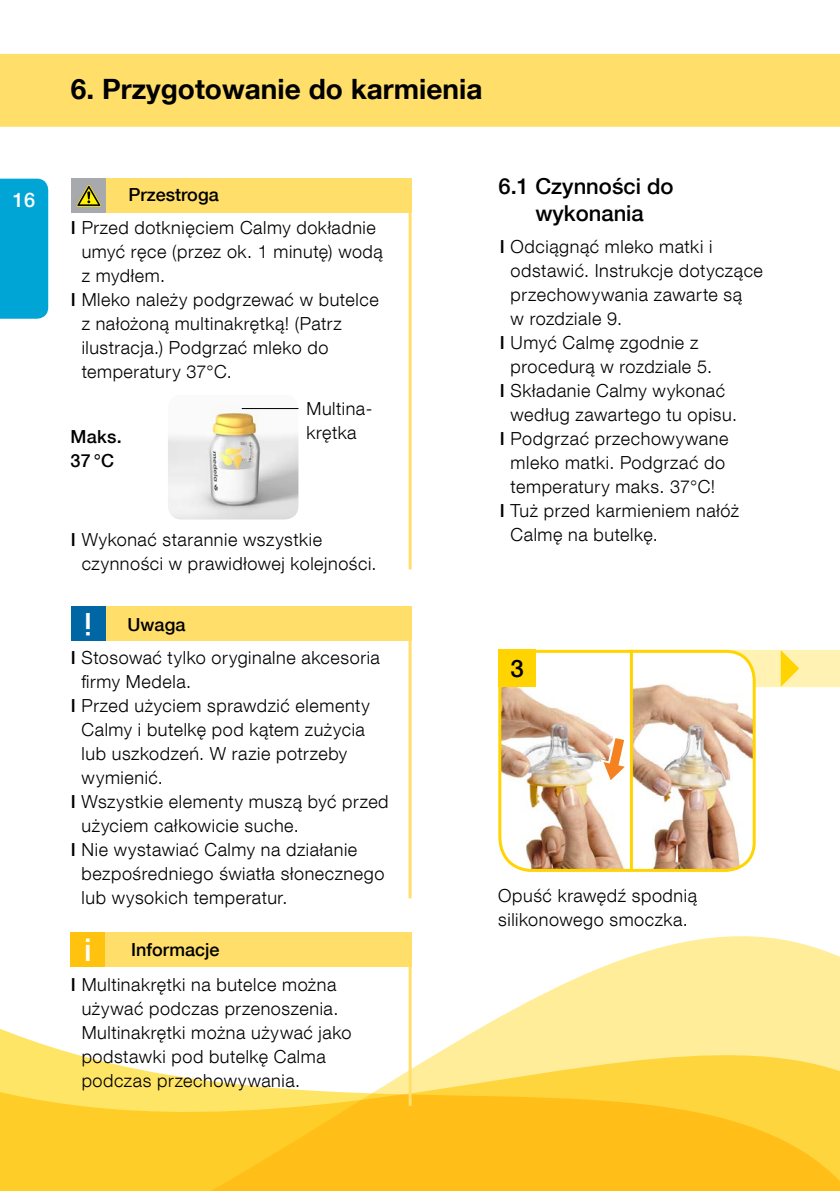
<style>
.page{position:relative;width:840px;height:1191px;background:#fff}
.page>*{position:absolute;margin:0;border:0;box-sizing:border-box;transform-origin:0 0}
.t1{font:500 31.2px "Helvetica Neue LT Com";color:#fff}
.t2{font:700 28px "Helvetica Neue LT Com";color:#000}
.t3{font:500 24px "Helvetica Neue LT Com";color:#000}
.t4{font:500 22px/26.4px "Helvetica Neue LT Com";color:#000;text-align:center}
.t5{font:500 20px "Helvetica Neue LT Com";color:#fff}
.t6{font:300 18px/24px "Helvetica Neue LT Com";letter-spacing:.03em;color:#000}
.t7{font:500 18px/24px "Helvetica Neue LT Com";color:#000}
.s1{font-weight:500}
</style>
<div class="page">
<svg style="left:0;top:942px;width:839px;height:249px"></svg>
<div style="left:0;top:54px;width:839px;height:73px;background:#ffdf6a"></div>
<svg style="left:498px;top:649px;width:258px;height:223px"></svg>
<div style="left:71px;top:933px;width:340px;height:34px;background:#ffdf6a"></div>
<div style="left:498px;top:649px;width:37px;height:38px;background:#ffd400"></div>
<hr style="left:408px;top:179px;width:3px;height:390px;background:#ffdf6a">
<div style="left:71px;top:933px;width:34px;height:34px;background:#ffc20e"></div>
<img style="left:499px;top:650px;width:340px;height:219px">
<div style="left:71px;top:179px;width:340px;height:34px;background:#ffdf6a"></div>
<hr style="left:408px;top:933px;width:3px;height:173px;background:#ffdf6a">
<div style="left:72px;top:179px;width:34px;height:34px;background:#a7a9ac"></div>
<svg style="left:77px;top:185px;width:24px;height:22px"></svg>
<img style="left:168px;top:407px;width:130px;height:112px">
<div style="left:71px;top:607px;width:340px;height:34px;background:#ffdf6a"></div>
<hr style="left:408px;top:629px;width:3px;height:269px;background:#ffdf6a">
<div style="left:71px;top:607px;width:34px;height:34px;background:#0067a4"></div>
<div style="left:0;top:179px;width:48px;height:140px;background:#00a5d6"></div>
<p class="t5" style="left:13px;top:188px;width:24px">16</p>
<h2 class="t2" style="left:71px;top:72px;width:413px">6. Przygotowanie do karmienia</h2>
<p class="t7" style="left:128px;top:183px;width:92px">Przestroga</p>
<p class="t6" style="left:71px;top:215px;width:306px"><span class="s1">I</span> Przed dotknięciem Calmy dokładnie</p>
<p class="t6" style="left:82px;top:239px;width:302px">umyć ręce (przez ok. 1 minutę) wodą</p>
<p class="t6" style="left:82px;top:263px;width:85px">z mydłem.</p>
<p class="t6" style="left:71px;top:287px;width:309px"><span class="s1">I</span> Mleko należy podgrzewać w butelce</p>
<p class="t6" style="left:82px;top:311px;width:261px">z nałożoną multinakrętką! (Patrz</p>
<p class="t6" style="left:82px;top:335px;width:248px">ilustracja.) Podgrzać mleko do</p>
<p class="t6" style="left:82px;top:359px;width:151px">temperatury 37°C.</p>
<p class="t7" style="left:70px;top:425px;width:53px">Maks.<br>37 °C</p>
<p class="t6" style="left:306px;top:396px;width:67px">Multina&shy;krętka</p>
<p class="t6" style="left:82px;top:527px;width:296px;text-indent:-11px"><span class="s1">I</span> Wykonać starannie wszystkie czynności w prawidłowej kolejności.</p>
<h1 class="t1" style="left:92px;top:642px;width:9px;rotate:-180deg">i</h1>
<p class="t6" style="left:71px;top:645px;width:310px"><span class="s1">I</span> Stosować tylko oryginalne akcesoria</p>
<p class="t6" style="left:82px;top:669px;width:111px">firmy Medela.</p>
<p class="t6" style="left:71px;top:693px;width:300px"><span class="s1">I</span> Przed użyciem sprawdzić elementy</p>
<p class="t6" style="left:82px;top:717px;width:285px">Calmy i butelkę pod kątem zużycia</p>
<p class="t6" style="left:82px;top:741px;width:267px">lub uszkodzeń. W razie potrzeby</p>
<p class="t6" style="left:82px;top:765px;width:83px">wymienić.</p>
<p class="t6" style="left:71px;top:789px;width:319px"><span class="s1">I</span> Wszystkie elementy muszą być przed</p>
<p class="t6" style="left:82px;top:813px;width:219px">użyciem całkowicie suche.</p>
<p class="t6" style="left:71px;top:837px;width:288px"><span class="s1">I</span> Nie wystawiać Calmy na działanie</p>
<p class="t6" style="left:82px;top:861px;width:304px">bezpośredniego światła słonecznego</p>
<p class="t6" style="left:82px;top:885px;width:207px">lub wysokich temperatur.</p>
<p class="t7" style="left:127px;top:612px;width:59px">Uwaga</p>
<h1 class="t1" style="left:84px;top:931px;width:9px">i</h1>
<p class="t7" style="left:131px;top:937px;width:90px">Informacje</p>
<p class="t6" style="left:82px;top:971px;width:271px;text-indent:-11px"><span class="s1">I</span> Multinakrętki na butelce można używać podczas przenoszenia.<br>Multinakrętki można używać jako podstawki pod butelkę Calma podczas przechowywania.</p>
<p class="t4" style="left:498px;top:173px;width:176px">6.1 Czynności do wykonania</p>
<p class="t6" style="left:499px;top:234px;width:214px"><span class="s1">I</span> Odciągnąć mleko matki i</p>
<p class="t6" style="left:510px;top:258px;width:254px">odstawić. Instrukcje dotyczące</p>
<p class="t6" style="left:510px;top:282px;width:233px">przechowywania zawarte są</p>
<p class="t6" style="left:510px;top:306px;width:113px">w rozdziale 9.</p>
<p class="t6" style="left:499px;top:330px;width:200px"><span class="s1">I</span> Umyć Calmę zgodnie z</p>
<p class="t6" style="left:510px;top:354px;width:203px">procedurą w rozdziale 5.</p>
<p class="t6" style="left:499px;top:378px;width:226px"><span class="s1">I</span> Składanie Calmy wykonać</p>
<p class="t6" style="left:510px;top:402px;width:228px">według zawartego tu opisu.</p>
<p class="t6" style="left:499px;top:426px;width:230px"><span class="s1">I</span> Podgrzać przechowywane</p>
<p class="t6" style="left:510px;top:450px;width:216px">mleko matki. Podgrzać do</p>
<p class="t6" style="left:510px;top:474px;width:206px">temperatury maks. 37°C!</p>
<p class="t6" style="left:499px;top:498px;width:240px"><span class="s1">I</span> Tuż przed karmieniem nałóż</p>
<p class="t6" style="left:510px;top:522px;width:148px">Calmę na butelkę.</p>
<h3 class="t3" style="left:510px;top:653px;width:15px">3</h3>
<p class="t6" style="left:498px;top:883px;width:200px">Opuść krawędź spodnią silikonowego smoczka.</p>
</div>
